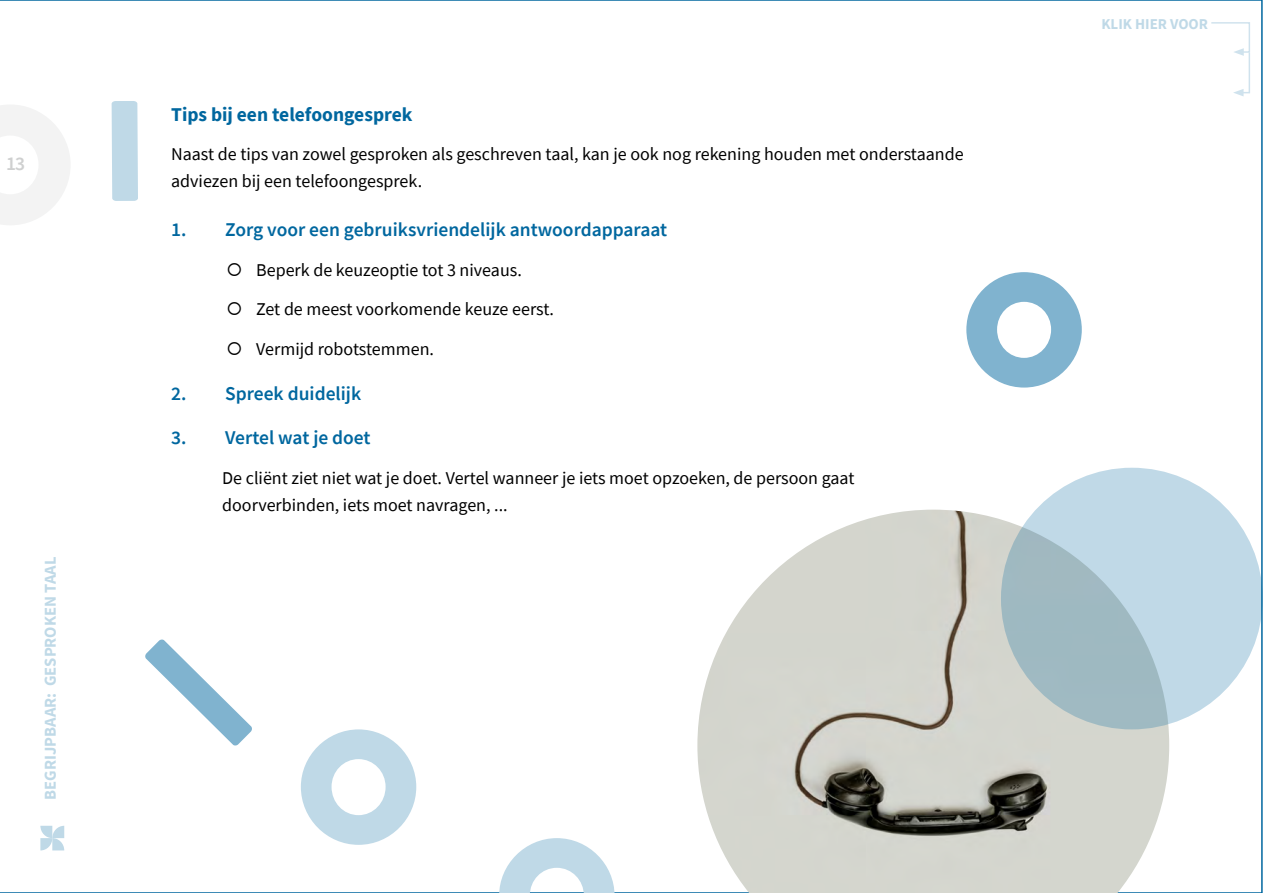
<style>
.page{position:relative;width:1263px;height:893px;background:#fff}
.page>*{position:absolute;margin:0;border:0;box-sizing:border-box;transform-origin:0 0}
.t1{font:600 19.5px "Source Sans Pro";color:#00679f}
.t2{font:700 19.5px "Source Sans Pro";color:#00679f}
.t3{font:600 19.5px "Source Sans Pro";color:#cfd0d0}
.t4{font:18px/27px "Source Sans Pro";color:#000}
.t5{font:700 16.5px "Source Sans Pro";color:#bfd9e7}
.t6{font:700 15px "Source Sans Pro";color:#bfd9e7}
</style>
<div class="page">
<svg style="left:40px;top:826px;width:24px;height:24px"></svg>
<svg style="left:0;top:105px;width:70px;height:120px"></svg>
<svg style="left:1211px;top:22px;width:39px;height:74px"></svg>
<svg style="left:301px;top:729px;width:115px;height:116px"></svg>
<svg style="left:499px;top:838px;width:115px;height:55px"></svg>
<svg style="left:966px;top:272px;width:116px;height:116px"></svg>
<svg style="left:145px;top:639px;width:107px;height:107px"></svg>
<div style="left:112px;top:101px;width:26px;height:100px;background:#bfd9e7"></div>
<img style="left:697px;top:510px;width:472px;height:383px">
<svg style="left:1001px;top:468px;width:262px;height:261px;background:#b3ccd8"></svg>
<p class="t3" style="left:6px;top:151px;width:21px">13</p>
<p class="t5" style="left:39px;top:800px;width:244px;rotate:-90deg">BEGRIJPBAAR: GESPROKEN TAAL</p>
<p class="t2" style="left:171px;top:101px;width:243px">Tips bij een telefoongesprek</p>
<p class="t4" style="left:171px;top:140px;width:794px">Naast de tips van zowel gesproken als geschreven taal, kan je ook nog rekening houden met onderstaande adviezen bij een telefoongesprek.</p>
<p class="t1" style="left:171px;top:217px;width:498px">1. Zorg voor een gebruiksvriendelijk antwoordapparaat</p>
<p class="t4" style="left:256px;top:256px;width:267px">Beperk de keuzeoptie tot 3 niveaus.</p>
<p class="t4" style="left:256px;top:296px;width:299px">Zet de meest voorkomende keuze eerst.</p>
<p class="t4" style="left:256px;top:336px;width:179px">Vermijd robotstemmen.</p>
<p class="t1" style="left:171px;top:380px;width:192px">2. Spreek duidelijk</p>
<p class="t1" style="left:171px;top:425px;width:201px">3. Vertel wat je doet</p>
<p class="t4" style="left:222px;top:465px;width:634px">De cliënt ziet niet wat je doet. Vertel wanneer je iets moet opzoeken, de persoon gaat doorverbinden, iets moet navragen, ...</p>
<p class="t6" style="left:1101px;top:14px;width:108px">KLIK HIER VOOR</p>
</div>
